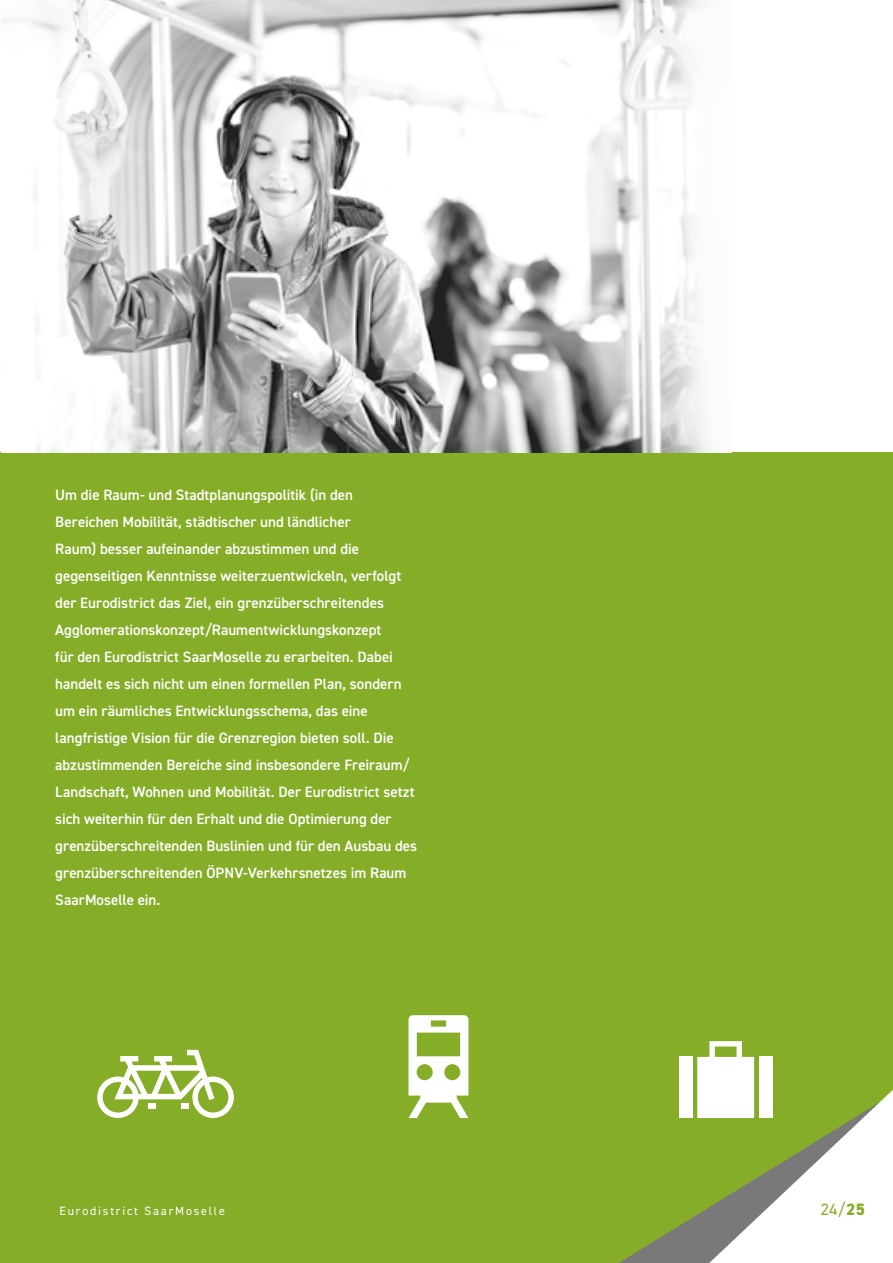
<style>
.page{position:relative;width:893px;height:1263px;background:#fff}
.page>*{position:absolute;margin:0;border:0;box-sizing:border-box;transform-origin:0 0}
.t1{font:16.5px "DIN2014";color:#85ad28}
.t2{font:600 15px/27px "DIN2014";color:#fff}
.t3{font:12px "DIN2014";letter-spacing:.15em;color:#fff}
.s1{font-weight:800}
</style>
<div class="page">
<div style="left:0;top:452px;width:893px;height:811px;background:#85ad28"></div>
<svg style="left:619px;top:1094px;width:78px;height:169px"></svg>
<svg style="left:408px;top:1015px;width:60px;height:103px"></svg>
<svg style="left:97px;top:1050px;width:137px;height:68px"></svg>
<div style="left:181px;top:1103px;width:8px;height:5px;background:#fff"></div>
<div style="left:148px;top:1103px;width:8px;height:5px;background:#fff"></div>
<div style="left:679px;top:1057px;width:13px;height:61px;background:#fff"></div>
<svg style="left:697px;top:1041px;width:196px;height:222px"></svg>
<img style="left:2px;top:0;width:708px;height:452px">
<p class="t2" style="left:55px;top:480px;width:363px">Um die Raum- und Stadtplanungspolitik (in den Bereichen Mobilität, städtischer und ländlicher<br>Raum) besser aufeinander abzustimmen und die gegenseitigen Kenntnisse weiterzuentwickeln, verfolgt der Eurodistrict das Ziel, ein grenzüberschreitendes Agglomerationskonzept/Raumentwicklungskonzept<br>für den Eurodistrict SaarMoselle zu erarbeiten. Dabei handelt es sich nicht um einen formellen Plan, sondern um ein räumliches Entwicklungsschema, das eine langfristige Vision für die Grenzregion bieten soll. Die abzustimmenden Bereiche sind insbesondere Freiraum/ Landschaft, Wohnen und Mobilität. Der Eurodistrict setzt sich weiterhin für den Erhalt und die Optimierung der grenzüberschreitenden Buslinien und für den Ausbau des grenzüberschreitenden ÖPNV-Verkehrsnetzes im Raum SaarMoselle ein.</p>
<p class="t3" style="left:60px;top:1203px;width:167px">Eurodistrict SaarMoselle</p>
<p class="t1" style="left:821px;top:1199px;width:46px">24/<span class="s1">25</span></p>
</div>
